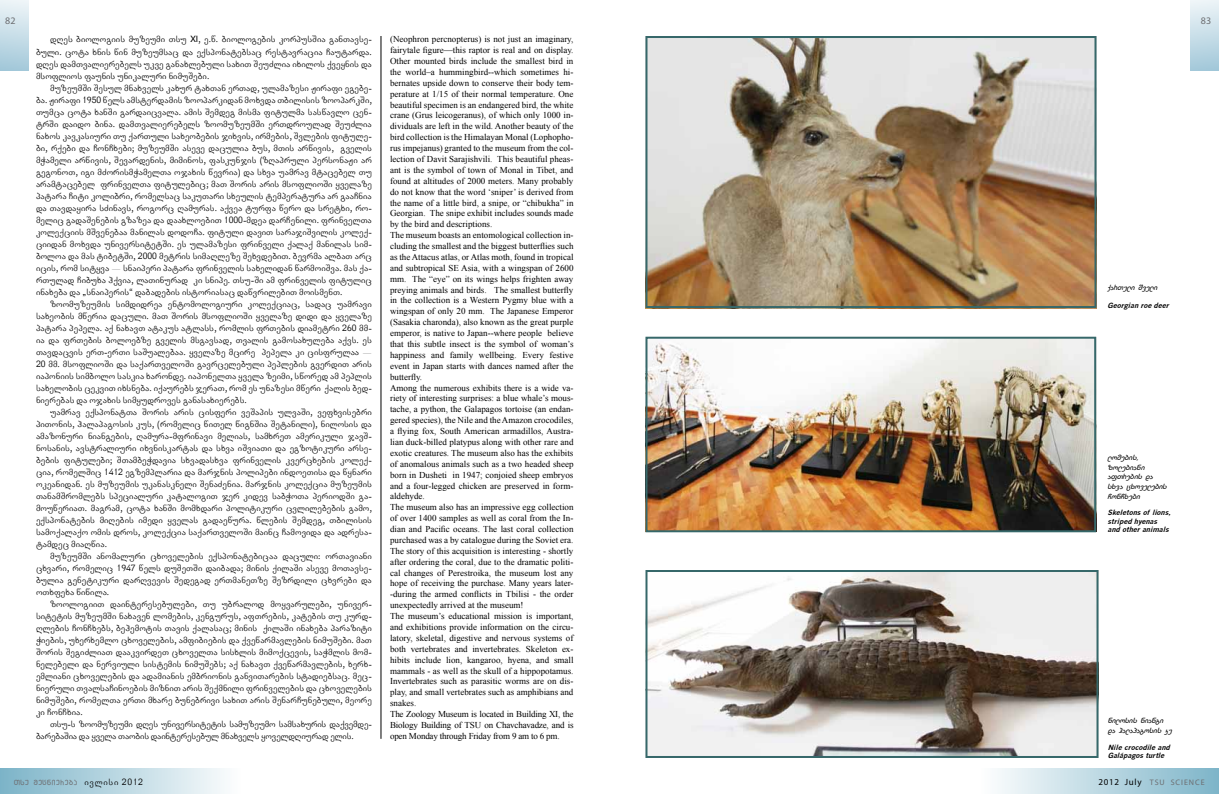
<style>
.page{position:relative;width:1219px;height:794px;background:#fff}
.page>*{position:absolute;margin:0;border:0;box-sizing:border-box;transform-origin:0 0}
.t1{font:10px "Myriad Pro";color:#6d6e71}
.ტექსტი{font:9px/12px "Kolhety Normal";color:#000;text-align:justify}
.ტექსტი_ENG{font:9px/10.9px "Times New Roman";color:#000;text-align:justify}
.ტექსტი-2{font:9px/12px "Kolhety Normal";letter-spacing:-.02em;color:#000}
.სურ__მინაწ{font:italic 8px/9.6px "Babuka";color:#000}
.t2{font:8px "Babuka Mtavruli";letter-spacing:.075em;color:#6d6e71}
.t3{font:8px "Myriad Pro";letter-spacing:.12em;color:#6d6e71}
.სურ__მინ__ENG{font:italic 700 7px/8.4px "News Gothic";color:#000}
.s1{font-family:"Kolhety Normal";font-size:9px;color:#000}
.s2{font-size:9px;color:#000}
</style>
<div class="page">
<img style="left:648px;top:39px;width:445px;height:266px">
<div style="left:645px;top:36px;width:451px;height:272px;border:2px solid #36686a"></div>
<img style="left:648px;top:340px;width:445px;height:189px">
<div style="left:645px;top:337px;width:451px;height:195px;border:2px solid #36686a"></div>
<img style="left:648px;top:573px;width:447px;height:182px">
<div style="left:645px;top:570px;width:453px;height:188px;border:2px solid #36686a"></div>
<hr style="left:380px;top:36px;width:1px;height:703px;background:#000">
<div style="left:0;top:0;width:28px;height:71px;background:linear-gradient(to bottom,#eef5f8,#a2c7d9)"></div>
<div style="left:0;top:768px;width:241px;height:26px;background:linear-gradient(to right,#7cb4c8,#fefefe)"></div>
<div style="left:1191px;top:0;width:28px;height:71px;background:linear-gradient(to bottom,#eef5f8,#a2c7d9)"></div>
<div style="left:978px;top:768px;width:241px;height:26px;background:linear-gradient(to right,#fff,#7db5c9)"></div>
<p class="t1" style="left:5px;top:14px;width:12px">82</p>
<p class="t1" style="left:1201px;top:14px;width:12px">83</p>
<p class="ტექსტი" style="left:36px;top:34px;width:337px;text-indent:14px">DRES BIOLOGIIS MUZEUMI TSU XI, E.W. BIOLOGEBIS KORPUSSIA GANTAVSE-BULI. COTA XNIS WIN MUZEUMSAC DA EQSPONATEBSAC RESTAVRACIA CAUTARDA.<br>DRES DAMTVALIEREBELS UKVE GANAXLEBULI SAXIT SEUZLIA IXILOS QVEYNIS DA MSOFLIOS FAUNIS UNIKALURI NIMUSEBI.</p>
<p class="ტექსტი" style="left:36px;top:82px;width:337px;text-indent:14px">MUZEUMSI SESUL MNAXVELS KAXUR TAXTAN ERTAD, ULAMAZESI JIRAFI EGEBE-BA. JIRAFI 1950 WELS AMSTERDAMIS ZOOPARKIDAN MOXVDA TBILISIS ZOOPARKSI, TUMCA COTA XANSI GARDAICVALA. AMIS SEMDEG MISMA FITULMA SASWAVLO CEN-TRSI DAIDO BINA. DAMTVALIEREBELS ZOOMUZEUMSI ERTDROULAD SEUZLIA NAXOS KAVKASIURI TU QARTULI SAXEOBEBIS JIXVIS, IRMEBIS, SVLEBIS FITULE-BI, RQEBI DA CONCXEBI; MUZEUMSI ASEVE DACULIA BUS, MTIS ARWIVIS, GVELIS MWAMELI ARWIVIS, SEVARDENIS, MIMINOS, FASKUNJIS (ZRAPRULI PERSONAJI AR GEGONOT, IGI MZORISMWAMELTA OJAXIS WEVRIA) DA SXVA UAMRAV MTACEBEL TU ARAMTACEBEL FRINVELTA FITULEBIC; MAT SORIS ARIS MSOFLIOSI YVELAZE PATARA CITI KOLIBRI, ROMELSAC SAKUTARI SXEULIS TEMPERATURA AR GAACNIA DA TAVDAYIRA SZINAVS, ROGORC RAMURAS. AQVEA TURFA WERO DA SRETXI, RO-MELIC GADASENEBIS GZAZEA DA DAAXLOEBIT 1000-MDEA DARCENILI. FRINVELTA KOLEQCIIS MSVENEBAA MANILAS DODOCA. FITULI DAVIT SARAJISVILIS KOLEQ-CIIDAN MOXVDA UNIVERSITETSI. ES ULAMAZESI FRINVELI QALAQ MANILAS SIM-BOLOA DA MAS TIBETSI, 2000 METRIS SIMARLEZE SEXVDEBIT. BEVRMA ALBAT ARC ICIS, ROM SITYVA _ SNAIPERI PATARA FRINVELIS SAXELIDAN WARMOISVA. MAS QA-RTULAD CIBUXA HQVIA, LATINURAD KI SNIPE. TSU-SI AM FRINVELIS FITULIC INAXEBA DA `SNAIPERIS~ DABADEBIS ISTORIASAC DAWVRILEBIT MOISMENT.</p>
<p class="ტექსტი" style="left:36px;top:298px;width:337px;text-indent:14px">ZOOMUZEUMIS SIMDIDREA ENTOMOLOGIURI KOLEQCIAC, SADAC UAMRAVI SAXEOBIS MWERIA DACULI. MAT SORIS MSOFLIOSI YVELAZE DIDI DA YVELAZE PATARA PEPELA. AQ NAXAVT ATAKUS ATLASS, ROMLIS FRTEBIS DIAMETRI 260 MM-IA DA FRTEBIS BOLOEBZE GVELIS MSGAVSAD, TVALIS GAMOSAXULEBA AQVS. ES TAVDACVIS ERT-ERTI SASUALEBAA. YVELAZE MCIRE PEPELA KI CISFRULAA _ 20 MM. MSOFLIOSI DA SAQARTVELOSI GAVRCELEBULI PEPLEBIS GVERDIT ARIS IAPONIIS SIMBOLO SASKIA XARONDE. IAPONELTA YVELA ZEIMI, SWORED AM PEPLIS SAXELOBIS CEKVIT IXSNEBA. IQAUREBS JERAT, ROM ES UNAZESI MWERI QALIS BED-NIEREBAS DA OJAXIS SIMYUDROVES GANASAXIEREBS.</p>
<p class="ტექსტი" style="left:36px;top:406px;width:337px;text-indent:14px">UAMRAV EQSPONATTA SORIS ARIS CISFERI VESAPIS ULVASI, VEFXVISEBRI PITONIS, HALAPAGOSIS KUS, (ROMELIC WITEL WIGNSIA SETANILI), NILOSIS DA AMAZONURI NIANGEBIS, RAMURA-MFRINAVI MELIAS, SAMXRET AMERIKULI JAVS-NOSANIS, AVSTRALIURI IXVNISKARTAS DA SXVA ISVIATI DA EGZOTIKURI ARSE-BEBIS FITULEBI; STAMBEWDAVIA SXVADASXVA FRINVELIS KVERCXEBIS KOLEQ-CIA, ROMELSIC 1412 EGZEMPLARIA DA MARJNIS POLIPEBI INDOETISA DA WYNARI OKEANIDAN. ES MUZEUMIS UKANASKNELI SENAZENIA. MARJNIS KOLEQCIA MUZEUMIS TANAMSROMLEBS SPECIALURI KATALOGIT JER KIDEV SABWOTA PERIODSI GA-MOUWERIAT. MAGRAM, COTA XANSI MOMXDARI POLITIKURI CVLILEBEBIS GAMO, EQSPONATEBIS MIREBIS IMEDI YVELAS GADAEWURA. WLEBIS SEMDEG, TBILISIS SAMOQALAQO OMIS DROS, KOLEQCIA SAQARTVELOSI MAINC CAMOVIDA DA ADRESA-TAMDEC MIARWIA.</p>
<p class="ტექსტი" style="left:36px;top:550px;width:337px;text-indent:14px">MUZEUMSI ANOMALURI CXOVELEBIS EQSPONATEBICAA DACULI: ORTAVIANI CXVARI, ROMELIC 1947 WELS DUSETSI DAIBADA; MINIS QILASI ASEVE MOTAVSE-BULIA GENETIKURI DARRVEVIS SEDEGAD ERTMANETZE SEZRDILI CXVREBI DA OTXFEXA WIWILA.</p>
<p class="ტექსტი" style="left:36px;top:598px;width:337px;text-indent:14px">ZOOLOGIIT DAINTERESEBULEBI, TU UBRALOD MOYVARULEBI, UNIVER-SITETIS MUZEUMSI NAXAVEN LOMEBIS, KENGURUS, AFTREBIS, KATEBIS TU KURD-RLEBIS CONCXEBS, BEHEMOTIS TAVIS QALASAC; MINIS QILASI INAXEBA PARAZITI WIEBIS, UXERXEMLO CXOVELEBIS, AMFIBIEBIS DA QVEWARMAVLEBIS NIMUSEBI. MAT SORIS SEGIZLIAT DAAKVIRDET CXOVELTA SISXLIS MIMOQCEVIS, SAWMLIS MOM-NELEBELI DA NERVIULI SISTEMIS NIMUSEBS; AQ NAXAVT QVEWARMAVLEBIS, XERX-EMLIANI CXOVELEBIS DA ADAMIANIS EMBRIONIS GANVITAREBIS STADIEBSAC. MEC-NIERULI TVALSACINOEBIS MIZNIT ARIS SEQMNILI FRINVELEBIS DA CXOVELEBIS NIMUSEBI, ROMELTA ERTI MXARE BUNEBRIVI SAXIT ARIS SENARCUNEBULI, MEORE KI CONCXIA.</p>
<p class="ტექსტი-2" style="left:36px;top:718px;width:337px;text-indent:14px">TSU-S ZOOMUZEUMI DRES UNIVERSITETIS SAMUZEUMO SAMSAXURIS DAQVEMDE-<br>BAREBASIA DA YVELA TAOBIS DAINTERESEBUL MNAXVELS YOVELDRIURAD ELIS.</p>
<p class="ტექსტი_ENG" style="left:390px;top:34px;width:185px">(Neophron percnopterus) is not just an imaginary, fairytale figure—this raptor is real and on display.<br>Other mounted birds include the smallest bird in the world–a hummingbird--which sometimes hi&shy;bernates upside down to conserve their body tem&shy;perature at 1/15 of their normal temperature. One beautiful specimen is an endangered bird, the white crane (Grus leicogeranus), of which only 1000 in&shy;dividuals are left in the wild. Another beauty of the bird collection is the Himalayan Monal (Lophopho&shy;rus impejanus) granted to the museum from the col&shy;lection of Davit Sarajishvili. This beautiful pheas&shy;ant is the symbol of town of Monal in Tibet, and found at altitudes of 2000 meters. Many probably do not know that the word ‘sniper’ is derived from the name of a little bird, a snipe, or “chibukha” in Georgian. The snipe exhibit includes sounds made by the bird and descriptions.</p>
<p class="ტექსტი_ENG" style="left:390px;top:229px;width:185px">The museum boasts an entomological collection in&shy;cluding the smallest and the biggest butterflies such as the Attacus atlas, or Atlas moth, found in tropical and subtropical SE Asia, with a wingspan of 2600 mm. The “eye” on its wings helps frighten away preying animals and birds. The smallest butterfly in the collection is a Western Pygmy blue with a wingspan of only 20 mm. The Japanese Emperor (Sasakia charonda), also known as the great purple emperor, is native to Japan--where people believe that this subtle insect is the symbol of woman’s happiness and family wellbeing. Every festive event in Japan starts with dances named after the butterfly.</p>
<p class="ტექსტი_ENG" style="left:390px;top:382px;width:185px">Among the numerous exhibits there is a wide va&shy;riety of interesting surprises: a blue whale’s mous&shy;tache, a python, the Galapagos tortoise (an endan&shy;gered species), the Nile and the Amazon crocodiles, a flying fox, South American armadillos, Austra&shy;lian duck-billed platypus along with other rare and exotic creatures. The museum also has the exhibits of anomalous animals such as a two headed sheep born in Dusheti in 1947; conjoied sheep embryos and a four-legged chicken are preserved in form&shy;aldehyde.</p>
<p class="ტექსტი_ENG" style="left:390px;top:501px;width:185px">The museum also has an impressive egg collection of over 1400 samples as well as coral from the In&shy;dian and Pacific oceans. The last coral collection purchased was a by catalogue during the Soviet era.<br>The story of this acquisition is interesting - shortly after ordering the coral, due to the dramatic politi&shy;cal changes of Perestroika, the museum lost any hope of receiving the purchase. Many years later--during the armed conflicts in Tbilisi - the order unexpectedly arrived at the museum!</p>
<p class="ტექსტი_ENG" style="left:390px;top:610px;width:185px">The museum’s educational mission is important, and exhibitions provide information on the circu&shy;latory, skeletal, digestive and nervous systems of both vertebrates and invertebrates. Skeleton ex&shy;hibits include lion, kangaroo, hyena, and small mammals - as well as the skull of a hippopotamus.<br>Invertebrates such as parasitic worms are on dis&shy;play, and small vertebrates such as amphibians and snakes.</p>
<p class="ტექსტი_ENG" style="left:390px;top:708px;width:185px">The Zoology Museum is located in Building XI, the Biology Building of TSU on Chavchavadze, and is open Monday through Friday from 9 am to 6 pm.</p>
<p class="სურ__მინაწ" style="left:1108px;top:283px;width:53px">QARTULI SVELI</p>
<p class="სურ__მინ__ENG" style="left:1108px;top:301px;width:65px">Georgian roedeer</p>
<p class="სურ__მინაწ" style="left:1107px;top:453px;width:63px">LOMEBIS,<br>ZOLEBIANI<br>AFTREBIS DA<br>SXVA CXOVELEBIS<br>CONCXEBI</p>
<p class="სურ__მინ__ENG" style="left:1107px;top:508px;width:67px">Skeletonsof lions, striped hyenas and otheranimals</p>
<p class="სურ__მინაწ" style="left:1108px;top:716px;width:67px">NILOSIS NIANGI<br>DA HALAPAGOSIS KU</p>
<p class="სურ__მინ__ENG" style="left:1108px;top:742px;width:66px">Nilecrocodileand<br>Galápagosturtle</p>
<p class="t2" style="left:14px;top:779px;width:130px">TSU MECNIEREBA <span class="s1">IVLISI 2012</span></p>
<p class="t3" style="left:1099px;top:777px;width:108px"><span class="s2">2012 July</span> TSU SCIENCE</p>
</div>
